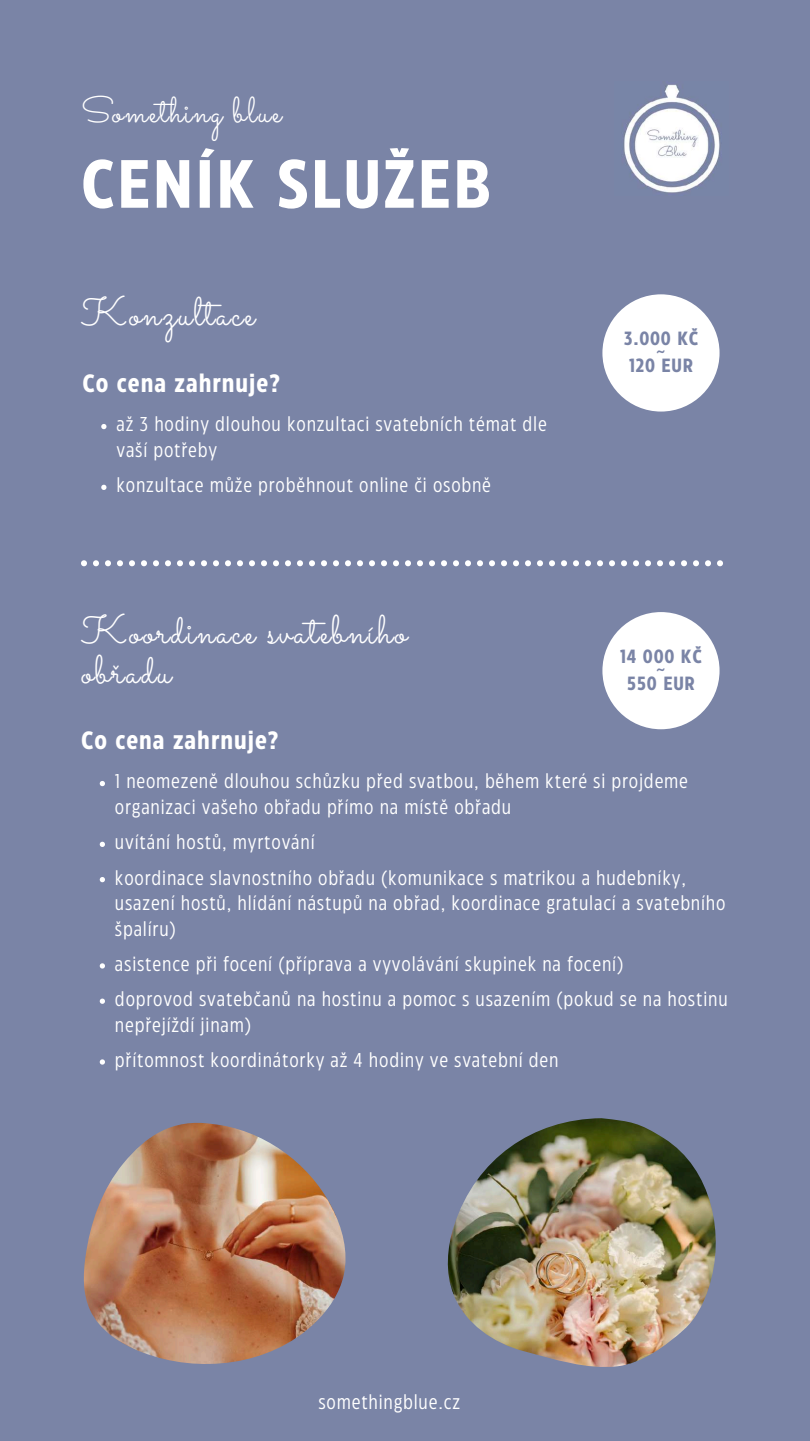
<style>
.page{position:relative;width:810px;height:1441px;background:#fff}
.page>*{position:absolute;margin:0;border:0;box-sizing:border-box;transform-origin:0 0}
.t1{font:700 68px "Eastman Condensed";letter-spacing:.04em;color:#fff}
.t2{font:40px/39.8px "Sacramento";letter-spacing:.04em;color:#fff}
.t3{font:36px "Sacramento";letter-spacing:.04em;color:#fff}
.t4{font:700 25px "Eastman Condensed";letter-spacing:.04em;color:#fff}
.t5{font:24px "Gotham";color:#7a84a6}
.t6{font:20px/25.5px "Eastman Condensed";letter-spacing:.04em;color:#fff}
.t7{font:700 19.1px/26.2px "Eastman Condensed";letter-spacing:.04em;color:#7a84a6}
</style>
<div class="page">
<div style="left:0;top:0;width:810px;height:1440px;background:#7a84a6"></div>
<div style="left:602px;top:294px;width:118px;height:117px;background:#fff;border-radius:50%"></div>
<svg style="left:81px;top:560px;width:642px;height:6px"></svg>
<img style="left:624px;top:84px;width:96px;height:109px">
<img style="left:84px;top:1122px;width:262px;height:241px">
<img style="left:448px;top:1118px;width:268px;height:248px">
<svg style="left:101px;top:424px;width:5px;height:5px"></svg>
<svg style="left:101px;top:484px;width:5px;height:6px"></svg>
<svg style="left:100px;top:781px;width:5px;height:5px"></svg>
<svg style="left:100px;top:841px;width:5px;height:5px"></svg>
<svg style="left:100px;top:877px;width:5px;height:5px"></svg>
<svg style="left:100px;top:963px;width:5px;height:5px"></svg>
<svg style="left:100px;top:998px;width:5px;height:5px"></svg>
<svg style="left:100px;top:1059px;width:5px;height:5px"></svg>
<div style="left:602px;top:612px;width:118px;height:117px;background:#fff;border-radius:50%"></div>
<h3 class="t3" style="left:81px;top:88px;width:202px">Something blue</h3>
<h1 class="t1" style="left:81px;top:157px;width:411px">CENÍK SLUŽEB</h1>
<h2 class="t2" style="left:81px;top:291px;width:175px">Konzultace</h2>
<p class="t4" style="left:82px;top:374px;width:198px">Co cena zahrnuje?</p>
<p class="t6" style="left:116px;top:413px;width:432px">až 3 hodiny dlouhou konzultaci svatebních témat dle vaší potřeby</p>
<p class="t6" style="left:116px;top:473px;width:376px">konzultace může proběhnout online či osobně</p>
<h2 class="t2" style="left:81px;top:609px;width:328px">Koordinace svatebního obřadu</h2>
<p class="t7" style="left:624px;top:327px;width:76px">3.000 KČ<br>120 EUR</p>
<p class="t5" style="left:655px;top:336px;width:13px">~</p>
<p class="t7" style="left:620px;top:645px;width:83px;text-align:center">14 000 KČ<br>550 EUR</p>
<p class="t5" style="left:655px;top:654px;width:13px">~</p>
<p class="t4" style="left:81px;top:730px;width:198px">Co cena zahrnuje?</p>
<p class="t6" style="left:115px;top:769px;width:575px">1 neomezeně dlouhou schůzku před svatbou, během které si projdeme organizaci vašeho obřadu přímo na místě obřadu</p>
<p class="t6" style="left:115px;top:825px;width:573px;line-height:35.2px">uvítání hostů, myrtování<br>koordinace slavnostního obřadu (komunikace s matrikou a hudebníky,</p>
<p class="t6" style="left:115px;top:891px;width:612px">usazení hostů, hlídání nástupů na obřad, koordinace gratulací a svatebního špalíru)</p>
<p class="t6" style="left:115px;top:947px;width:614px;line-height:35.2px">asistence při focení (příprava a vyvolávání skupinek na focení)<br>doprovod svatebčanů na hostinu a pomoc s usazením (pokud se na hostinu</p>
<p class="t6" style="left:115px;top:1008px;width:445px;line-height:35.2px">nepřejíždí jinam)<br>přítomnost koordinátorky až 4 hodiny ve svatební den</p>
<p class="t6" style="left:318px;top:1389px;width:143px">somethingblue.cz</p>
</div>
